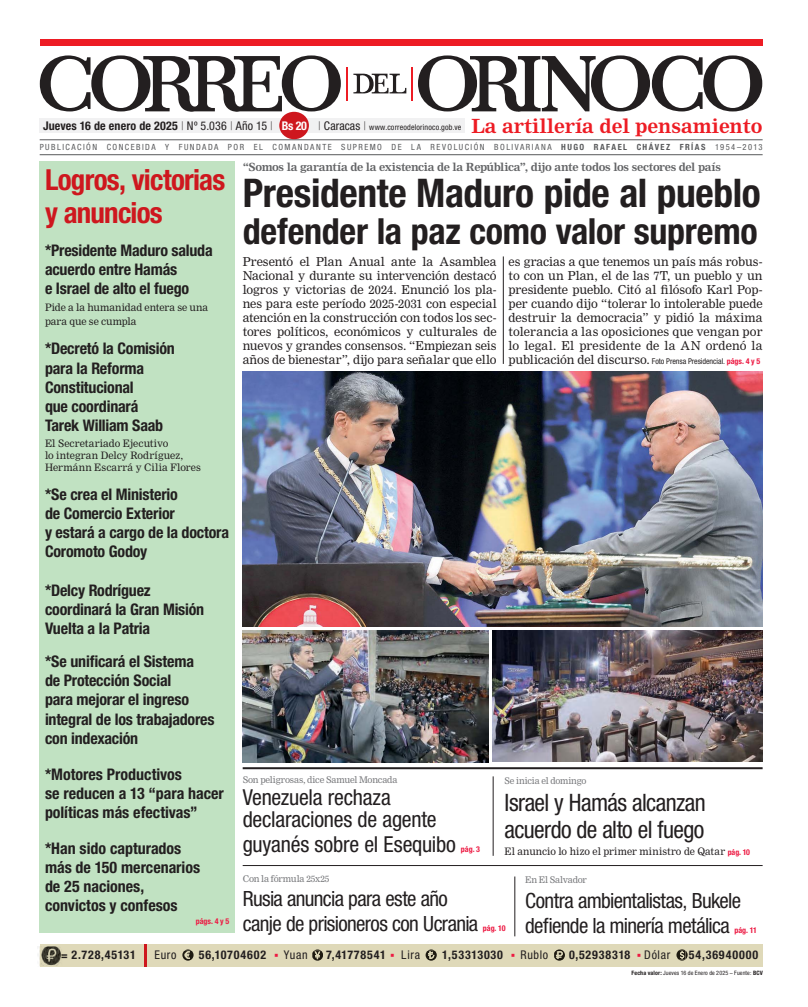
<style>
.page{position:relative;width:808px;height:1007px;background:#fff}
.page>*{position:absolute;margin:0;border:0;box-sizing:border-box;transform-origin:0 0}
.t1{font:700 condensed 39.5px "Helvetica Neue";letter-spacing:-.01em;color:#231f20}
.t2{font:700 condensed 36px "Helvetica Neue";letter-spacing:-.01em;color:#231f20}
.t3{font:700 condensed 29px/33px "Helvetica Neue";letter-spacing:-.025em;color:#ce171e}
.t4{font:condensed 24px/27px "Helvetica Neue";letter-spacing:-.025em;color:#231f20}
.t5{font:condensed 22px/22px "Helvetica Neue";letter-spacing:-.01em;color:#231f20}
.t6{font:condensed 21px/25px "Helvetica Neue";letter-spacing:-.03em;color:#231f20}
.t7{font:700 19.1px "Nimrod MT Std";letter-spacing:-.005em;color:#ed1c24}
.t8{font:700 condensed 16px/19px "Helvetica Neue";letter-spacing:-.01em;color:#231f20}
.t9{font:12px/14px "Nimrod MT Std";color:#231f20;text-align:justify}
.t10{font:700 condensed 12px "Helvetica Neue";letter-spacing:.065em;color:#231f20}
.t11{font:700 condensed 12px "Helvetica Neue";letter-spacing:.01em;color:#231f20}
.t12{font:condensed 12px "Helvetica Neue";letter-spacing:.05em;color:#231f20}
.t13{font:700 condensed 12px "Helvetica Neue";color:#fff}
.t14{font:700 11px "Nimrod MT Std";letter-spacing:-.03em;color:#636466}
.t15{font:10px/12.2px "Nimrod MT Std";letter-spacing:.005em;color:#231f20}
.t16{font:9px "Nimrod MT Std";letter-spacing:-.02em;color:#77787b}
.t17{font:condensed 8.5px "Helvetica Neue";letter-spacing:.17em;color:#58595b}
.t18{font:condensed 8px "Helvetica Neue";letter-spacing:.02em;color:#231f20}
.t19{font:700 condensed 8px "Helvetica Neue";letter-spacing:-.005em;color:#ed1942}
.t20{font:condensed 6px "Helvetica Neue";letter-spacing:.015em;color:#231f20}
.s1{font-weight:100}
.s2{font-weight:400}
.s3{font-weight:100;font-size:12px}
.s4{font-size:12px}
.s5{font-weight:700}
.s6{font-family:"Helvetica Neue";font-stretch:condensed;font-size:8px}
.s7{font-family:"Helvetica Neue";font-weight:700;font-stretch:condensed;font-size:8px;color:#ed1942}
.s8{font-size:11px}
</style>
<div class="page">
<div style="left:40px;top:944px;width:723px;height:23px;background:#dfd9b9"></div>
<div style="left:40px;top:119px;width:425px;height:14px;background:#f1f1f2"></div>
<div style="left:40px;top:40px;width:722px;height:6px;background:#ed1c24"></div>
<svg style="left:418px;top:55px;width:344px;height:57px"></svg>
<svg style="left:40px;top:55px;width:301px;height:57px"></svg>
<svg style="left:353px;top:73px;width:53px;height:21px"></svg>
<hr style="left:347px;top:67px;width:1px;height:34px;background:#ed1c24">
<hr style="left:411px;top:67px;width:2px;height:34px;background:#ed1c24">
<hr style="left:40px;top:154px;width:723px;height:1px;background:#58595b">
<hr style="left:40px;top:139px;width:723px;height:1px;background:#58595b">
<hr style="left:144px;top:944px;width:3px;height:23px;background:#ce171e">
<img style="left:37px;top:946px;width:24px;height:20px">
<svg style="left:58px;top:954px;width:4px;height:5px"></svg>
<svg style="left:182px;top:949px;width:12px;height:11px"></svg>
<svg style="left:312px;top:949px;width:11px;height:11px"></svg>
<svg style="left:426px;top:949px;width:11px;height:11px"></svg>
<svg style="left:554px;top:949px;width:11px;height:11px"></svg>
<svg style="left:676px;top:949px;width:12px;height:11px"></svg>
<div style="left:279px;top:112px;width:30px;height:27px;background:#ce171e;border-radius:50%"></div>
<hr style="left:503px;top:256px;width:1px;height:108px;background:#231f20">
<hr style="left:243px;top:767px;width:520px;height:2px;background:#231f20">
<img style="left:243px;top:371px;width:520px;height:255px">
<hr style="left:493px;top:776px;width:1px;height:79px;background:#231f20">
<div style="left:39px;top:162px;width:196px;height:771px;background:#c1e2c2"></div>
<hr style="left:243px;top:865px;width:520px;height:1px;background:#231f20">
<img style="left:243px;top:630px;width:245px;height:132px">
<img style="left:493px;top:630px;width:270px;height:131px">
<hr style="left:514px;top:876px;width:1px;height:60px;background:#231f20">
<p class="t11" style="left:43px;top:122px;width:231px">Jueves 16 de enero de 2025 <span class="s1">|</span> <span class="s2">Nº 5.036</span> <span class="s1">|</span> <span class="s2">Año 15</span> <span class="s1">|</span></p>
<p class="t18" style="left:318px;top:124px;width:145px"><span class="s3">|</span> <span class="s4">Caracas</span> <span class="s3">|</span> www.correodelorinoco.gob.ve</p>
<h3 class="t7" style="left:471px;top:115px;width:293px">La artillería del pensamiento</h3>
<p class="t17" style="left:40px;top:144px;width:724px">PUBLICACIÓN CONCEBIDA Y FUNDADA POR EL COMANDANTE SUPREMO DE LA REVOLUCIÓN BOLIVARIANA <span class="s5">HUGO RAFAEL CHÁVEZ FRÍAS</span> 1954–2013</p>
<p class="t13" style="left:282px;top:121px;width:27px">Bs 20</p>
<h3 class="t3" style="left:45px;top:166px;width:182px">Logros, victorias y anuncios</h3>
<h3 class="t8" style="left:45px;top:242px;width:169px">*Presidente Maduro saluda acuerdo entre Hamás<br>e Israel de alto el fuego</h3>
<p class="t15" style="left:45px;top:301px;width:165px;line-height:14px">Pide a la humanidad entera se una para que se cumpla</p>
<h3 class="t8" style="left:45px;top:341px;width:131px">*Decretó la Comisión para la Reforma<br>Constitucional<br>que coordinará<br>Tarek William Saab</h3>
<p class="t15" style="left:45px;top:437px;width:157px">El Secretariado Ejecutivo<br>lo integran Delcy Rodríguez,<br>Hermánn Escarrá y Cilia Flores</p>
<h3 class="t8" style="left:45px;top:487px;width:186px">*Se crea el Ministerio<br>de Comercio Exterior<br>y estará a cargo de la doctora<br>Coromoto Godoy</h3>
<h3 class="t8" style="left:45px;top:583px;width:161px">*Delcy Rodríguez coordinará la Gran Misión<br>Vuelta a la Patria</h3>
<h3 class="t8" style="left:45px;top:654px;width:171px">*Se unificará el Sistema<br>de Protección Social<br>para mejorar el ingreso integral de los trabajadores con indexación</h3>
<h3 class="t8" style="left:45px;top:766px;width:180px">*Motores Productivos<br>se reducen a 13 “para hacer políticas más efectivas”</h3>
<h3 class="t8" style="left:45px;top:840px;width:157px">*Han sido capturados más de 150 mercenarios de 25 naciones, convictos y confesos</h3>
<p class="t19" style="left:196px;top:918px;width:35px">págs. 4 y 5</p>
<p class="t14" style="left:243px;top:162px;width:480px">“Somos la garantía de la existencia de la República”, dijo ante todos los sectores del país</p>
<h1 class="t1" style="left:243px;top:179px;width:520px">Presidente Maduro pide al pueblo</h1>
<h2 class="t2" style="left:243px;top:218px;width:516px">defender la paz como valor supremo</h2>
<p class="t9" style="left:243px;top:255px;width:255px">Presentó el Plan Anual ante la Asamblea Nacional y durante su intervención destacó logros y victorias de 2024. Enunció los pla&shy;nes para este período 2025-2031 con especial atención en la construcción con todos los sec&shy;tores políticos, económicos y culturales de nuevos y grandes consensos. “Empiezan seis años de bienestar”, dijo para señalar que ello</p>
<p class="t9" style="left:509px;top:255px;width:255px">es gracias a que tenemos un país más robus&shy;to con un Plan, el de las 7T, un pueblo y un presidente pueblo. Citó al filósofo Karl Pop&shy;per cuando dijo “tolerar lo intolerable puede destruir la democracia” y pidió la máxima tolerancia a las oposiciones que vengan por lo legal. El presidente de la AN ordenó la publicación del discurso. <span class="s6">Foto Prensa Presidencial.</span> <span class="s7">págs. 4 y 5</span></p>
<p class="t16" style="left:243px;top:775px;width:156px">Son peligrosas, dice Samuel Moncada</p>
<h3 class="t5" style="left:243px;top:789px;width:196px">Venezuela rechaza declaraciones de agente</h3>
<h3 class="t5" style="left:243px;top:836px;width:215px">guyanés sobre el Esequibo</h3>
<p class="t19" style="left:461px;top:846px;width:21px">pág. 3</p>
<p class="t16" style="left:505px;top:776px;width:83px">Se inicia el domingo</p>
<h3 class="t4" style="left:505px;top:792px;width:203px">Israel y Hamás alcanzan acuerdo de alto el fuego</h3>
<p class="t15" style="left:505px;top:846px;width:247px">El anuncio lo hizo el primer ministro de Qatar <span class="s7">pág. 10</span></p>
<p class="t16" style="left:243px;top:874px;width:88px">Con la fórmula 25x25</p>
<h3 class="t6" style="left:243px;top:888px;width:237px">Rusia anuncia para este año canje de prisioneros con Ucrania</h3>
<p class="t19" style="left:483px;top:925px;width:24px">pág. 10</p>
<p class="t16" style="left:525px;top:875px;width:63px">En El Salvador</p>
<h3 class="t6" style="left:525px;top:889px;width:218px">Contra ambientalistas, Bukele defiende la minería metálica</h3>
<p class="t19" style="left:734px;top:926px;width:24px">pág. 11</p>
<p class="t10" style="left:61px;top:950px;width:76px"><span class="s8">=</span> 2.728,45131</p>
<p class="t12" style="left:155px;top:950px;width:23px">Euro</p>
<p class="t10" style="left:199px;top:950px;width:69px">56,10704602</p>
<p class="t12" style="left:284px;top:950px;width:25px">Yuan</p>
<p class="t10" style="left:326px;top:950px;width:61px">7,41778541</p>
<p class="t12" style="left:401px;top:950px;width:20px">Lira</p>
<p class="t10" style="left:442px;top:950px;width:62px">1,53313030</p>
<p class="t12" style="left:520px;top:950px;width:29px">Rublo</p>
<p class="t10" style="left:569px;top:950px;width:103px">0,52938318 <span class="s2">Dólar</span></p>
<p class="t10" style="left:689px;top:950px;width:71px">54,36940000</p>
<p class="t20" style="left:631px;top:970px;width:133px"><span class="s5">Fecha valor:</span> Jueves 16 de Enero de 2025 – Fuente: <span class="s5">BCV</span></p>
</div>
